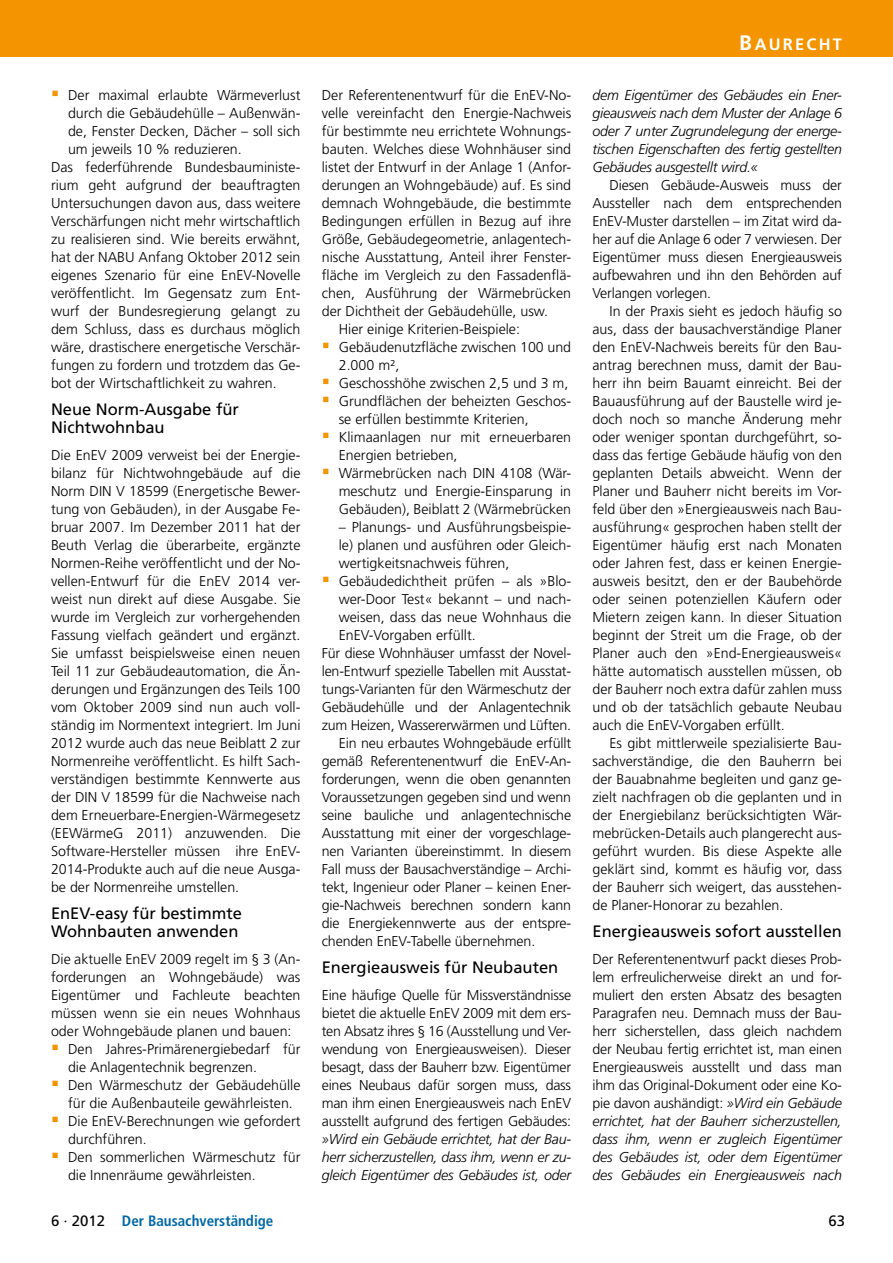
<style>
.page{position:relative;width:893px;height:1263px;background:#fff}
.page>*{position:absolute;margin:0;border:0;box-sizing:border-box;transform-origin:0 0}
.Überschrift_4_Spalte{font:16.5px/18px "Frutiger LT Std";color:#000}
.t1{font:700 16.5px "Frutiger LT Std";letter-spacing:.13em;color:#fff}
.t2{font:700 condensed 15px "Frutiger LT Std";color:#0067a8}
.t3{font:15px "Frutiger LT Std";color:#000}
.Standard_Fließtext_O{font:300 14.25px/18px "Frutiger LT Std";color:#000;text-align:justify}
.Standard_Fließtext{font:300 14.25px/18px "Frutiger LT Std";color:#000;text-align:justify}
.Standard_Fließtext_A{font:300 14.25px/18px "Frutiger LT Std";color:#000}
.Standard_Fließtext_O-2{font:italic 300 14.25px/18px "Frutiger LT Std";letter-spacing:-.015em;color:#000;text-align:justify}
.s1{font-style:italic}
.s2{font-size:21px}
.s3{font-weight:400;font-stretch:normal;color:#000}
</style>
<div class="page">
<div style="left:0;top:0;width:893px;height:57px;background:#f39400"></div>
<p class="Standard_Fließtext_A" style="left:68px;top:86px;width:234px;text-align:justify">Der maximal erlaubte Wärmeverlust durch die Gebäudehülle – Außenwän&shy;de, Fenster Decken, Dächer – soll sich um jeweils 10 % reduzieren.</p>
<p class="Standard_Fließtext_O" style="left:51px;top:158px;width:251px">Das federführende Bundesbauministe&shy;rium geht aufgrund der beauftragten Untersuchungen davon aus, dass weitere Verschärfungen nicht mehr wirtschaftlich zu realisieren sind. Wie bereits erwähnt, hat der NABU Anfang Oktober 2012 sein eigenes Szenario für eine EnEV-Novelle veröffentlicht. Im Gegensatz zum Ent&shy;wurf der Bundesregierung gelangt zu dem Schluss, dass es durchaus möglich wäre, drastischere energetische Verschär&shy;fungen zu fordern und trotzdem das Ge&shy;bot der Wirtschaftlichkeit zu wahren.</p>
<p class="Überschrift_4_Spalte" style="left:51px;top:400px;width:189px">Neue Norm-Ausgabe für<br>Nichtwohnbau</p>
<p class="Standard_Fließtext_O" style="left:51px;top:446px;width:251px">Die EnEV 2009 verweist bei der Energie&shy;bilanz für Nichtwohngebäude auf die Norm DIN V 18599 (Energetische Bewer&shy;tung von Gebäuden), in der Ausgabe Fe&shy;bruar 2007. Im Dezember 2011 hat der Beuth Verlag die überarbeite, ergänzte Normen-Reihe veröffentlicht und der No&shy;vellen-Entwurf für die EnEV 2014 ver&shy;weist nun direkt auf diese Ausgabe. Sie wurde im Vergleich zur vorhergehenden Fassung vielfach geändert und ergänzt.<br>Sie umfasst beispielsweise einen neuen Teil 11 zur Gebäudeautomation, die Än&shy;derungen und Ergänzungen des Teils 100 vom Oktober 2009 sind nun auch voll&shy;ständig im Normentext integriert. Im Juni 2012 wurde auch das neue Beiblatt 2 zur Normenreihe veröffentlicht. Es hilft Sach&shy;verständigen bestimmte Kennwerte aus der DIN V 18599 für die Nachweise nach dem Erneuerbare-Energien-Wärmegesetz (EEWärmeG 2011) anzuwenden. Die Software-Hersteller müssen ihre EnEV-2014-Produkte auch auf die neue Ausga&shy;be der Normenreihe umstellen.</p>
<p class="Überschrift_4_Spalte" style="left:51px;top:904px;width:193px">EnEV-easy für bestimmte<br>Wohnbauten anwenden</p>
<p class="Standard_Fließtext_O" style="left:51px;top:950px;width:251px">Die aktuelle EnEV 2009 regelt im § 3 (An&shy;forderungen an Wohngebäude) was Eigentümer und Fachleute beachten müssen wenn sie ein neues Wohnhaus oder Wohngebäude planen und bauen:</p>
<p class="Standard_Fließtext_A" style="left:68px;top:1040px;width:234px">Den Jahres-Primärenergiebedarf für die Anlagentechnik begrenzen.</p>
<p class="Standard_Fließtext_A" style="left:68px;top:1076px;width:234px">Den Wärmeschutz der Gebäudehülle für die Außenbauteile gewährleisten.</p>
<p class="Standard_Fließtext_A" style="left:68px;top:1112px;width:234px">Die EnEV-Berechnungen wie gefordert durchführen.</p>
<p class="Standard_Fließtext_A" style="left:68px;top:1148px;width:234px">Den sommerlichen Wärmeschutz für die Innenräume gewährleisten.</p>
<p class="Standard_Fließtext_O" style="left:322px;top:86px;width:251px">Der Referentenentwurf für die EnEV-No&shy;velle vereinfacht den Energie-Nachweis für bestimmte neu errichtete Wohnungs&shy;bauten. Welches diese Wohnhäuser sind listet der Entwurf in der Anlage 1 (Anfor&shy;derungen an Wohngebäude) auf. Es sind demnach Wohngebäude, die bestimmte Bedingungen erfüllen in Bezug auf ihre Größe, Gebäudegeometrie, anlagentech&shy;nische Ausstattung, Anteil ihrer Fenster&shy;fläche im Vergleich zu den Fassadenflä&shy;chen, Ausführung der Wärmebrücken der Dichtheit der Gebäudehülle, usw.</p>
<p class="Standard_Fließtext" style="left:339px;top:320px;width:183px">Hier einige Kriterien-Beispiele:</p>
<p class="Standard_Fließtext_A" style="left:339px;top:338px;width:234px">Gebäudenutzfläche zwischen 100 und<br>2.000 m²,</p>
<p class="Standard_Fließtext_A" style="left:339px;top:374px;width:231px">Geschosshöhe zwischen 2,5 und 3 m,</p>
<p class="Standard_Fließtext_A" style="left:339px;top:392px;width:234px">Grundflächen der beheizten Geschos&shy;se erfüllen bestimmte Kriterien,</p>
<p class="Standard_Fließtext_A" style="left:339px;top:428px;width:234px">Klimaanlagen nur mit erneuerbaren<br>Energien betrieben,</p>
<p class="Standard_Fließtext_A" style="left:339px;top:464px;width:234px;text-align:justify">Wärmebrücken nach DIN 4108 (Wär&shy;meschutz und Energie-Einsparung in Gebäuden), Beiblatt 2 (Wärmebrücken</p>
<p class="Standard_Fließtext_A" style="left:339px;top:518px;width:234px;text-align:justify">– Planungs- und Ausführungsbeispie&shy;le) planen und ausführen oder Gleich&shy;wertigkeitsnachweis führen,</p>
<p class="Standard_Fließtext_A" style="left:339px;top:572px;width:234px;text-align:justify">Gebäudedichtheit prüfen – als »Blo&shy;wer-Door Test« bekannt – und nach&shy;weisen, dass das neue Wohnhaus die EnEV-Vorgaben erfüllt.</p>
<p class="Standard_Fließtext_O" style="left:322px;top:644px;width:251px">Für diese Wohnhäuser umfasst der Novel&shy;len-Entwurf spezielle Tabellen mit Ausstat&shy;tungs-Varianten für den Wärmeschutz der Gebäudehülle und der Anlagentechnik zum Heizen, Wassererwärmen und Lüften.</p>
<p class="Standard_Fließtext" style="left:322px;top:734px;width:251px;text-indent:17px">Ein neu erbautes Wohngebäude erfüllt gemäß Referentenentwurf die EnEV-An&shy;forderungen, wenn die oben genannten Voraussetzungen gegeben sind und wenn seine bauliche und anlagentechnische Ausstattung mit einer der vorgeschlage&shy;nen Varianten übereinstimmt. In diesem Fall muss der Bausachverständige – Archi&shy;tekt, Ingenieur oder Planer – keinen Ener&shy;gie-Nachweis berechnen sondern kann die Energiekennwerte aus der entspre&shy;chenden EnEV-Tabelle übernehmen.</p>
<p class="Überschrift_4_Spalte" style="left:322px;top:958px;width:238px">Energieausweis für Neubauten</p>
<p class="Standard_Fließtext_O" style="left:322px;top:986px;width:251px">Eine häufige Quelle für Missverständnisse bietet die aktuelle EnEV 2009 mit dem ers&shy;ten Absatz ihres § 16 (Ausstellung und Ver&shy;wendung von Energieausweisen). Dieser besagt, dass der Bauherr bzw. Eigentümer eines Neubaus dafür sorgen muss, dass man ihm einen Energieausweis nach EnEV ausstellt aufgrund des fertigen Gebäudes: <span class="s1">»Wird ein Gebäude errichtet, hat der Bau&shy;herr sicherzustellen, dass ihm, wenn er zu&shy;gleich Eigentümer des Gebäudes ist, oder</span></p>
<p class="t1" style="left:739px;top:34px;width:104px"><span class="s2">B</span>AURECHT</p>
<p class="Standard_Fließtext_O-2" style="left:592px;top:86px;width:251px">dem Eigentümer des Gebäudes ein Ener&shy;gieausweis nach dem Muster der Anlage 6 oder 7 unter Zugrundelegung der energe&shy;tischen Eigenschaften des fertig gestellten Gebäudes ausgestellt wird.«</p>
<p class="Standard_Fließtext" style="left:592px;top:176px;width:251px;text-indent:17px">Diesen Gebäude-Ausweis muss der Aussteller nach dem entsprechenden EnEV-Muster darstellen – im Zitat wird da&shy;her auf die Anlage 6 oder 7 verwiesen. Der Eigentümer muss diesen Energieausweis aufbewahren und ihn den Behörden auf Verlangen vorlegen.</p>
<p class="Standard_Fließtext" style="left:592px;top:302px;width:251px;text-indent:17px">In der Praxis sieht es jedoch häufig so aus, dass der bausachverständige Planer den EnEV-Nachweis bereits für den Bau&shy;antrag berechnen muss, damit der Bau&shy;herr ihn beim Bauamt einreicht. Bei der Bauausführung auf der Baustelle wird je&shy;doch noch so manche Änderung mehr oder weniger spontan durchgeführt, so&shy;dass das fertige Gebäude häufig von den geplanten Details abweicht. Wenn der Planer und Bauherr nicht bereits im Vor&shy;feld über den »Energieausweis nach Bau&shy;ausführung« gesprochen haben stellt der Eigentümer häufig erst nach Monaten oder Jahren fest, dass er keinen Energie&shy;ausweis besitzt, den er der Baubehörde oder seinen potenziellen Käufern oder Mietern zeigen kann. In dieser Situation beginnt der Streit um die Frage, ob der Planer auch den »End-Energieausweis« hätte automatisch ausstellen müssen, ob der Bauherr noch extra dafür zahlen muss und ob der tatsächlich gebaute Neubau auch die EnEV-Vorgaben erfüllt.</p>
<p class="Standard_Fließtext" style="left:592px;top:734px;width:251px;text-indent:17px">Es gibt mittlerweile spezialisierte Bau&shy;sachverständige, die den Bauherrn bei der Bauabnahme begleiten und ganz ge&shy;zielt nachfragen ob die geplanten und in der Energiebilanz berücksichtigten Wär&shy;mebrücken-Details auch plangerecht aus&shy;geführt wurden. Bis diese Aspekte alle geklärt sind, kommt es häufig vor, dass der Bauherr sich weigert, das ausstehen&shy;de Planer-Honorar zu bezahlen.</p>
<p class="Überschrift_4_Spalte" style="left:592px;top:922px;width:251px">Energieausweis sofort ausstellen</p>
<p class="Standard_Fließtext_O" style="left:592px;top:950px;width:251px">Der Referentenentwurf packt dieses Prob&shy;lem erfreulicherweise direkt an und for&shy;muliert den ersten Absatz des besagten Paragrafen neu. Demnach muss der Bau&shy;herr sicherstellen, dass gleich nachdem der Neubau fertig errichtet ist, man einen Energieausweis ausstellt und dass man ihm das Original-Dokument oder eine Ko&shy;pie davon aushändigt: <span class="s1">»Wird ein Gebäude errichtet, hat der Bauherr sicherzustellen, dass ihm, wenn er zugleich Eigentümer des Gebäudes ist, oder dem Eigentümer des Gebäudes ein Energieausweis nach</span></p>
<p class="t2" style="left:51px;top:1211px;width:224px"><span class="s3">6 · 2012</span> Der Bausachverständige</p>
<p class="t3" style="left:828px;top:1211px;width:18px">63</p>
</div>
